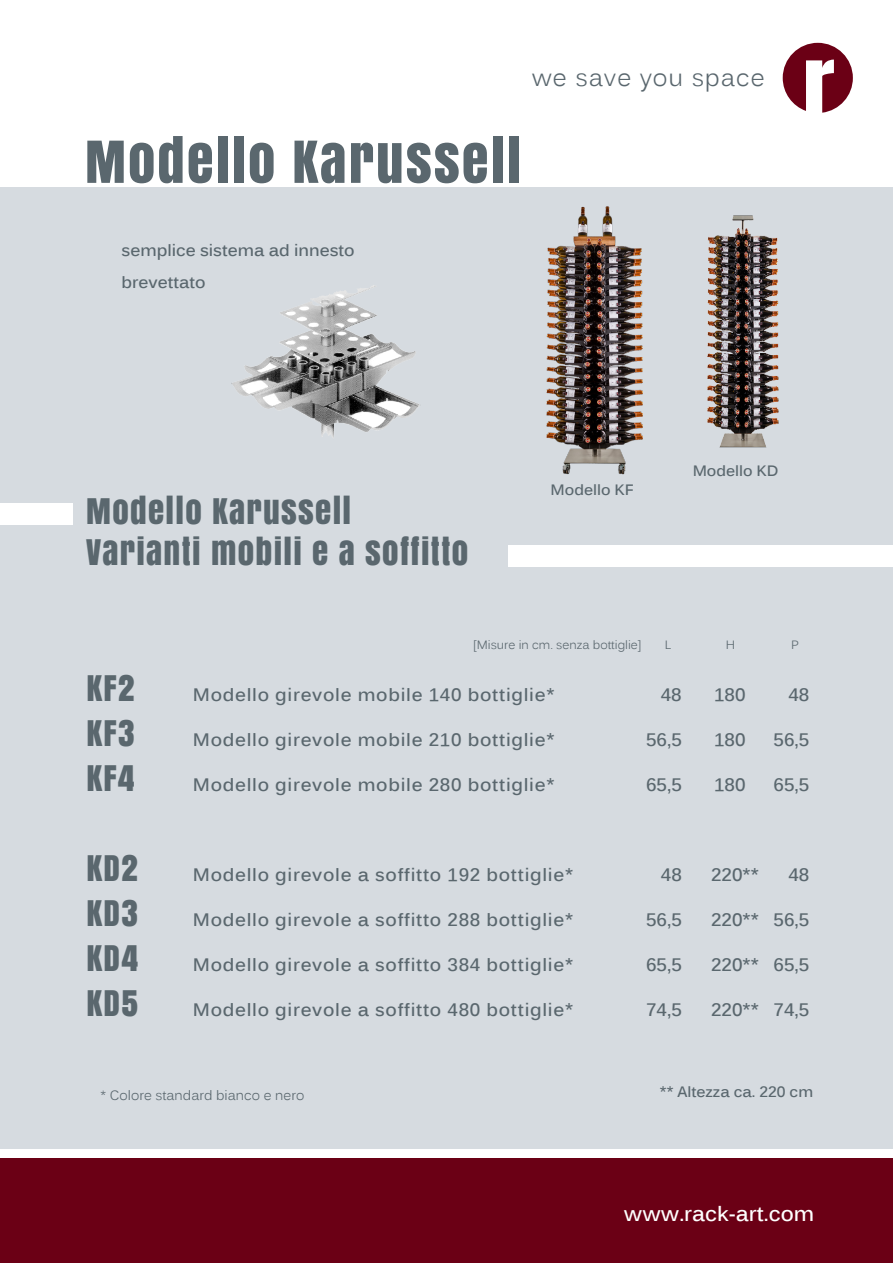
<style>
.page{position:relative;width:893px;height:1263px;background:#fff}
.page>*{position:absolute;margin:0;border:0;box-sizing:border-box;transform-origin:0 0}
.t1{font:54.3px "Anton";letter-spacing:.04em;color:#5a676e}
.t2{font:33px "Anton";letter-spacing:.04em;color:#5a676e}
.t3{font:24px "Kalinga";letter-spacing:.04em;color:#5a676e}
.t4{font:700 21px "Kalinga";color:#fff}
.t5{font:700 18px "Kalinga";letter-spacing:.04em;color:#5a676e}
.t6{font:700 16.5px/31.5px "Kalinga";color:#5a676e}
.t7{font:700 15px "Kalinga";color:#5a676e}
.t8{font:13.5px "Kalinga";color:#5a676e}
.t9{font:12px "Kalinga";color:#5a676e}
</style>
<div class="page">
<div style="left:0;top:1158px;width:893px;height:105px;background:#6b0015"></div>
<div style="left:0;top:187px;width:893px;height:961px;background:#d6dbe0"></div>
<div style="left:0;top:504px;width:73px;height:21px;background:#fff"></div>
<div style="left:509px;top:546px;width:384px;height:21px;background:#fff"></div>
<img style="left:546px;top:206px;width:97px;height:269px">
<svg style="left:783px;top:43px;width:70px;height:70px"></svg>
<img style="left:707px;top:215px;width:72px;height:233px">
<img style="left:232px;top:285px;width:187px;height:152px">
<p class="t3" style="left:532px;top:62px;width:235px">we save you space</p>
<p class="t1" style="left:85px;top:119px;width:437px">MODELLO KARUSSELL</p>
<p class="t6" style="left:122px;top:236px;width:235px">semplice sistema ad innesto brevettato</p>
<p class="t2" style="left:86px;top:486px;width:267px">MODELLO KARUSSELL</p>
<p class="t2" style="left:86px;top:526px;width:384px">VARIANTI MOBILI E A SOFFITTO</p>
<p class="t7" style="left:551px;top:480px;width:85px">Modello KF</p>
<p class="t7" style="left:693px;top:461px;width:87px">Modello KD</p>
<p class="t2" style="left:86px;top:662px;width:50px">KF2</p>
<p class="t2" style="left:86px;top:707px;width:50px">KF3</p>
<p class="t2" style="left:86px;top:752px;width:50px">KF4</p>
<p class="t2" style="left:86px;top:842px;width:53px">KD2</p>
<p class="t2" style="left:86px;top:887px;width:53px">KD3</p>
<p class="t2" style="left:86px;top:932px;width:54px">KD4</p>
<p class="t2" style="left:86px;top:977px;width:53px">KD5</p>
<p class="t9" style="left:473px;top:637px;width:170px">[Misure in cm. senza bottiglie]</p>
<p class="t9" style="left:665px;top:637px;width:8px">L</p>
<p class="t9" style="left:726px;top:637px;width:11px">H</p>
<p class="t9" style="left:791px;top:637px;width:9px">P</p>
<p class="t5" style="left:193px;top:683px;width:363px">Modello girevole mobile 140 bottiglie*</p>
<p class="t5" style="left:661px;top:683px;width:22px">48</p>
<p class="t5" style="left:714px;top:683px;width:33px">180</p>
<p class="t5" style="left:788px;top:683px;width:22px">48</p>
<p class="t5" style="left:193px;top:728px;width:363px">Modello girevole mobile 210 bottiglie*</p>
<p class="t5" style="left:646px;top:728px;width:37px">56,5</p>
<p class="t5" style="left:714px;top:728px;width:33px">180</p>
<p class="t5" style="left:774px;top:728px;width:37px">56,5</p>
<p class="t5" style="left:193px;top:773px;width:363px">Modello girevole mobile 280 bottiglie*</p>
<p class="t5" style="left:646px;top:773px;width:37px">65,5</p>
<p class="t5" style="left:714px;top:773px;width:33px">180</p>
<p class="t5" style="left:774px;top:773px;width:37px">65,5</p>
<p class="t5" style="left:193px;top:863px;width:382px">Modello girevole a soffitto 192 bottiglie*</p>
<p class="t5" style="left:661px;top:863px;width:22px">48</p>
<p class="t5" style="left:711px;top:863px;width:49px">220**</p>
<p class="t5" style="left:788px;top:863px;width:22px">48</p>
<p class="t5" style="left:193px;top:908px;width:382px">Modello girevole a soffitto 288 bottiglie*</p>
<p class="t5" style="left:646px;top:908px;width:37px">56,5</p>
<p class="t5" style="left:711px;top:908px;width:100px">220** 56,5</p>
<p class="t5" style="left:193px;top:953px;width:382px">Modello girevole a soffitto 384 bottiglie*</p>
<p class="t5" style="left:646px;top:953px;width:37px">65,5</p>
<p class="t5" style="left:711px;top:953px;width:100px">220** 65,5</p>
<p class="t5" style="left:193px;top:998px;width:382px">Modello girevole a soffitto 480 bottiglie*</p>
<p class="t5" style="left:646px;top:998px;width:37px">74,5</p>
<p class="t5" style="left:711px;top:998px;width:100px">220** 74,5</p>
<p class="t8" style="left:100px;top:1087px;width:205px">* Colore standard bianco e nero</p>
<p class="t7" style="left:660px;top:1082px;width:155px">** Altezza ca. 220 cm</p>
<p class="t4" style="left:624px;top:1199px;width:192px">www.rack-art.com</p>
</div>
